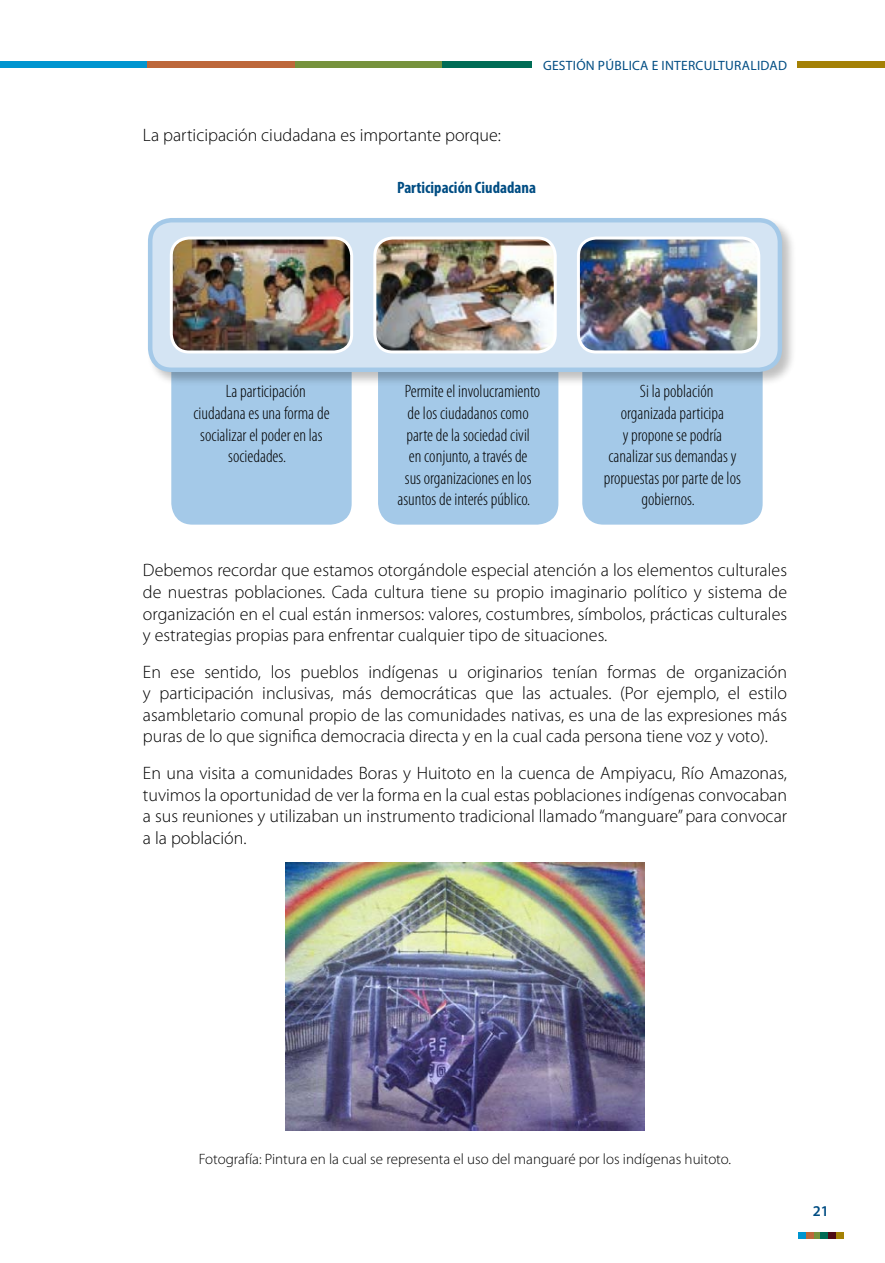
<style>
.page{position:relative;width:885px;height:1263px;background:#fff}
.page>*{position:absolute;margin:0;border:0;box-sizing:border-box;transform-origin:0 0}
.t1{font:300 18px/21.6px "Myriad Pro";color:#000;text-align:justify}
.t2{font:300 condensed 18px/21.6px "Myriad Pro";color:#000;text-align:center}
.t3{font:700 condensed 16.5px "Myriad Pro";color:#004d83}
.t4{font:300 15px "Myriad Pro";color:#000}
.t5{font:600 15px "Myriad Pro";color:#004d83}
.t6{font:13.5px "Myriad Pro";letter-spacing:.02em;color:#004d83}
</style>
<div class="page">
<div style="left:0;top:62px;width:147px;height:6px;background:#0095d0"></div>
<div style="left:295px;top:62px;width:147px;height:6px;background:#76923c"></div>
<div style="left:147px;top:62px;width:148px;height:6px;background:#bd673a"></div>
<div style="left:442px;top:62px;width:148px;height:6px;background:#006c55"></div>
<div style="left:737px;top:62px;width:147px;height:6px;background:#a48105"></div>
<div style="left:798px;top:1232px;width:7px;height:7px;background:#0095d0"></div>
<div style="left:813px;top:1232px;width:7px;height:7px;background:#76923c"></div>
<div style="left:828px;top:1232px;width:7px;height:7px;background:#4e0c16"></div>
<div style="left:805px;top:1232px;width:8px;height:7px;background:#bd673a"></div>
<div style="left:820px;top:1232px;width:8px;height:7px;background:#006c55"></div>
<div style="left:835px;top:1232px;width:8px;height:7px;background:#a48105"></div>
<div style="left:531px;top:50px;width:265px;height:31px;background:#fff"></div>
<div style="left:171px;top:277px;width:180px;height:248px;background:#a4c9e8;border-radius:21px"></div>
<div style="left:378px;top:277px;width:180px;height:248px;background:#a4c9e8;border-radius:21px"></div>
<div style="left:582px;top:277px;width:180px;height:248px;background:#a4c9e8;border-radius:21px"></div>
<div style="left:146px;top:216px;width:650px;height:170px;background:#000;opacity:.25"></div>
<div style="left:150px;top:220px;width:629px;height:150px;background:#d4e4f3;border-radius:21px"></div>
<div style="left:148px;top:218px;width:634px;height:154px;border:4px solid #a4c9e8;border-radius:21px"></div>
<img style="left:171px;top:240px;width:180px;height:112px">
<div style="left:170px;top:236px;width:183px;height:117px;border:3px solid #fff;border-radius:18px"></div>
<img style="left:377px;top:240px;width:178px;height:112px">
<div style="left:373px;top:236px;width:183px;height:117px;border:3px solid #fff;border-radius:18px"></div>
<img style="left:581px;top:240px;width:177px;height:112px">
<div style="left:577px;top:236px;width:183px;height:117px;border:3px solid #fff;border-radius:18px"></div>
<img style="left:286px;top:862px;width:358px;height:269px">
<p class="t6" style="left:543px;top:57px;width:245px">GESTIÓN PÚBLICA E INTERCULTURALIDAD</p>
<p class="t1" style="left:143px;top:125px;width:359px">La participación ciudadana es importante porque:</p>
<p class="t3" style="left:397px;top:177px;width:140px">Participación Ciudadana</p>
<p class="t2" style="left:193px;top:381px;width:138px">La participación ciudadana es una forma de socializar el poder en las sociedades.</p>
<p class="t2" style="left:397px;top:381px;width:144px">Permite el involucramiento de los ciudadanos como parte de la sociedad civil<br>en conjunto, a través de<br>sus organizaciones en los asuntos de interés público.</p>
<p class="t2" style="left:604px;top:381px;width:138px">Si la población<br>organizada participa<br>y propone se podría canalizar sus demandas y propuestas por parte de los gobiernos.</p>
<p class="t1" style="left:143px;top:560px;width:645px">Debemos recordar que estamos otorgándole especial atención a los elementos culturales de nuestras poblaciones. Cada cultura tiene su propio imaginario político y sistema de organización en el cual están inmersos: valores, costumbres, símbolos, prácticas culturales y estrategias propias para enfrentar cualquier tipo de situaciones.</p>
<p class="t1" style="left:143px;top:661px;width:645px">En ese sentido, los pueblos indígenas u originarios tenían formas de organización y participación inclusivas, más democráticas que las actuales. (Por ejemplo, el estilo asambletario comunal propio de las comunidades nativas, es una de las expresiones más puras de lo que significa democracia directa y en la cual cada persona tiene voz y voto).</p>
<p class="t1" style="left:143px;top:762px;width:645px">En una visita a comunidades Boras y Huitoto en la cuenca de Ampiyacu, Río Amazonas, tuvimos la oportunidad de ver la forma en la cual estas poblaciones indígenas convocaban a sus reuniones y utilizaban un instrumento tradicional llamado “manguare” para convocar a la población.</p>
<p class="t4" style="left:199px;top:1150px;width:533px">Fotografía: Pintura en la cual se representa el uso del manguaré por los indígenas huitoto.</p>
<p class="t5" style="left:812px;top:1201px;width:18px">21</p>
</div>
